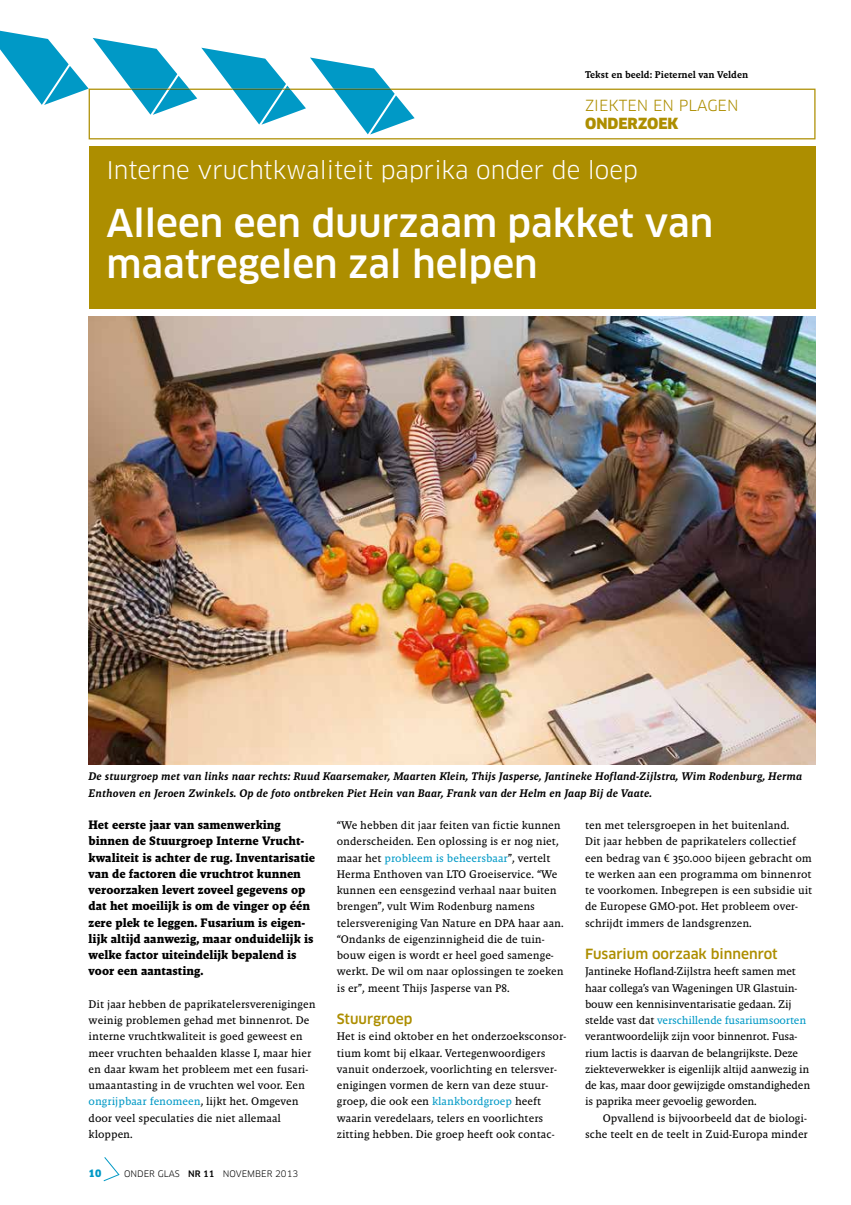
<style>
.page{position:relative;width:851px;height:1205px;background:#fff}
.page>*{position:absolute;margin:0;border:0;box-sizing:border-box;transform-origin:0 0}
.t1{font:500 37.5px/41.2px "Clan OT";color:#fff}
.t2{font:23.75px "Clan OT";color:#fff}
.t3{font:15px "Clan OT";color:#ad8e00}
.t4{font:900 15px "Clan OT";color:#ad8e00}
.t5{font:500 13.75px "Clan OT";color:#ad8e00}
.t6{font:700 12.5px/16.2px "Malaga";color:#000}
.t7{font:11.25px/16.2px "Malaga Reg";color:#000}
.t8{font:italic 11.25px/16.2px "Malaga Med";color:#000}
.t9{font:10px "Malaga Med";color:#000}
.t10{font:900 10px "Clan OT";color:#0099c6}
.t11{font:8.75px "Clan OT";color:#000}
.s1{color:#0099c6}
.s2{font-weight:500}
</style>
<div class="page">
<div style="left:89px;top:146px;width:726px;height:163px;background:#ad8e00"></div>
<img style="left:89px;top:316px;width:726px;height:448px">
<svg style="left:0;top:31px;width:815px;height:108px"></svg>
<svg style="left:103px;top:1157px;width:16px;height:24px"></svg>
<p class="t9" style="left:585px;top:68px;width:164px">Tekst en beeld: Pieternel van Velden</p>
<h3 class="t3" style="left:585px;top:96px;width:155px">ZIEKTEN EN PLAGEN</h3>
<h3 class="t4" style="left:585px;top:114px;width:95px">ONDERZOEK</h3>
<h2 class="t2" style="left:106px;top:156px;width:533px">Interne vruchtkwaliteit paprika onder de loep</h2>
<h1 class="t1" style="left:106px;top:202px;width:608px">Alleen een duurzaam pakket van maatregelen zal helpen</h1>
<p class="t8" style="left:89px;top:768px;width:715px">De stuurgroep met van links naar rechts: Ruud Kaarsemaker, Maarten Klein, Thijs Jasperse, Jantineke Hofland-Zijlstra, Wim Rodenburg, Herma<br>Enthoven en Jeroen Zwinkels. Op de foto ontbreken Piet Hein van Baar, Frank van der Helm en Jaap Bij de Vaate.</p>
<p class="t6" style="left:89px;top:817px;width:228px">Het eerste jaar van samenwerking binnen de Stuurgroep Interne Vrucht&shy;kwaliteit is achter de rug. Inventarisatie van de factoren die vruchtrot kunnen veroorzaken levert zoveel gegevens op dat het moeilijk is om de vinger op één zere plek te leggen. Fusarium is eigen&shy;lijk altijd aanwezig, maar onduidelijk is welke factor uiteindelijk bepalend is voor een aantasting.</p>
<p class="t7" style="left:89px;top:996px;width:228px">Dit jaar hebben de paprikatelersverenigingen weinig problemen gehad met binnenrot. De interne vruchtkwaliteit is goed geweest en meer vruchten behaalden klasse I, maar hier en daar kwam het probleem met een fusari&shy;umaantasting in de vruchten wel voor. Een <span class="s1">ongrijpbaar fenomeen</span>, lijkt het. Omgeven door veel speculaties die niet allemaal kloppen.</p>
<p class="t10" style="left:89px;top:1167px;width:14px">10</p>
<p class="t11" style="left:124px;top:1168px;width:175px">ONDER GLAS <span class="s2">NR 11</span> NOVEMBER 2013</p>
<p class="t7" style="left:337px;top:817px;width:228px">“We hebben dit jaar feiten van fictie kunnen onderscheiden. Een oplossing is er nog niet, maar het <span class="s1">probleem is beheersbaar</span>”, vertelt Herma Enthoven van LTO Groeiservice. “We kunnen een eensgezind verhaal naar buiten brengen”, vult Wim Rodenburg namens telersvereniging Van Nature en DPA haar aan. “Ondanks de eigenzinnigheid die de tuin&shy;bouw eigen is wordt er heel goed samenge&shy;werkt. De wil om naar oplossingen te zoeken is er”, meent Thijs Jasperse van P8.</p>
<p class="t5" style="left:337px;top:1011px;width:77px">Stuurgroep</p>
<p class="t7" style="left:337px;top:1028px;width:231px">Het is eind oktober en het onderzoeksconsor&shy;tium komt bij elkaar. Vertegenwoordigers vanuit onderzoek, voorlichting en telersver&shy;enigingen vormen de kern van deze stuur&shy;groep, die ook een <span class="s1">klankbordgroep</span> heeft waarin veredelaars, telers en voorlichters zitting hebben. Die groep heeft ook contac-</p>
<p class="t7" style="left:585px;top:817px;width:229px">ten met telersgroepen in het buitenland.<br>Dit jaar hebben de paprikatelers collectief een bedrag van € 350.000 bijeen gebracht om te werken aan een programma om binnenrot te voorkomen. Inbegrepen is een subsidie uit de Europese GMO-pot. Het probleem over&shy;schrijdt immers de landsgrenzen.</p>
<p class="t5" style="left:585px;top:946px;width:194px">Fusarium oorzaak binnenrot</p>
<p class="t7" style="left:585px;top:963px;width:226px">Jantineke Hofland-Zijlstra heeft samen met haar collega’s van Wageningen UR Glastuin&shy;bouw een kennisinventarisatie gedaan. Zij stelde vast dat <span class="s1">verschillende fusariumsoorten </span>verantwoordelijk zijn voor binnenrot. Fusa&shy;rium lactis is daarvan de belangrijkste. Deze ziekteverwekker is eigenlijk altijd aanwezig in de kas, maar door gewijzigde omstandigheden is paprika meer gevoelig geworden.</p>
<p class="t7" style="left:585px;top:1109px;width:224px;text-align:right">Opvallend is bijvoorbeeld dat de biologi&shy;sche teelt en de teelt in Zuid-Europa minder</p>
</div>
